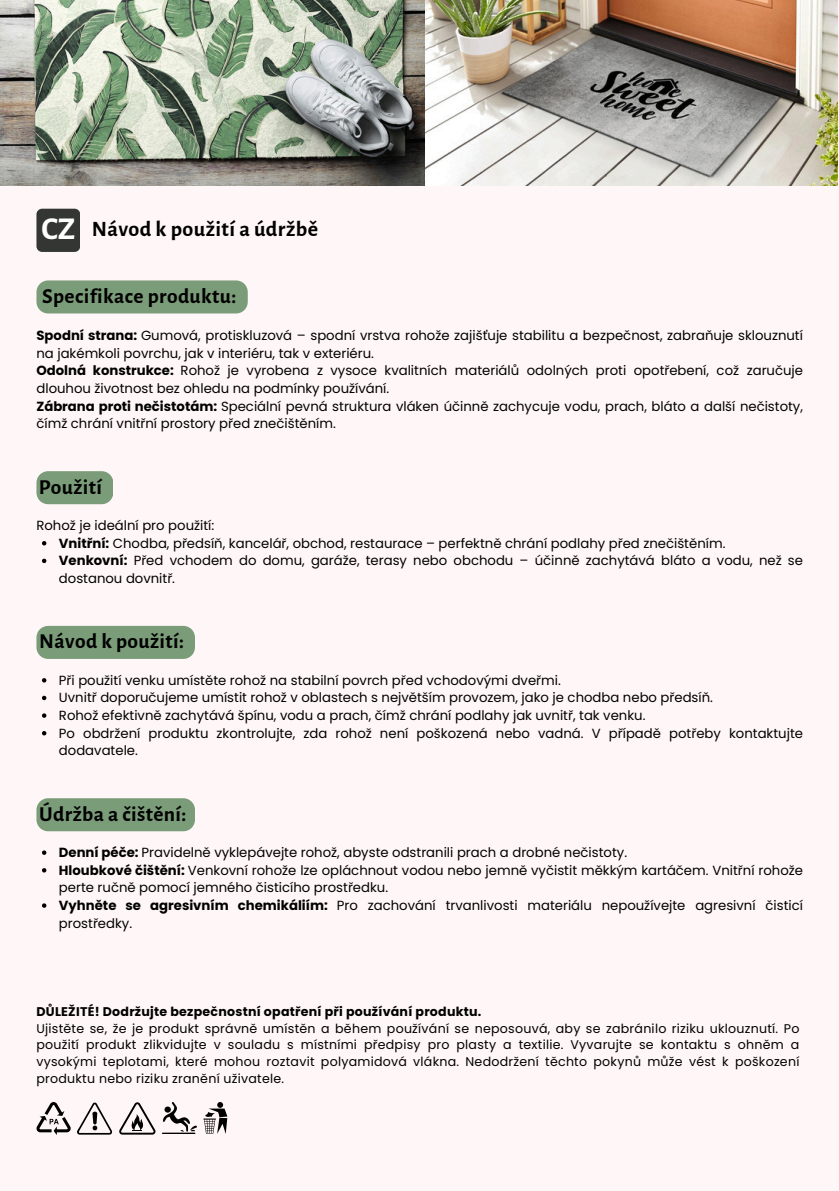
<style>
.page{position:relative;width:839px;height:1191px;background:#fff}
.page>*{position:absolute;margin:0;border:0;box-sizing:border-box;transform-origin:0 0}
.t1{font:700 32px "Alegreya Sans";color:#fff}
.t2{font:700 22px "Alegreya Sans";letter-spacing:.02em;color:#000}
.t3{font:700 21.4px "Alegreya Sans";letter-spacing:.02em;color:#000}
.t4{font:13.2px/17.6px "Poppins";color:#000}
.t5{font:12.6px/16.8px "Poppins";letter-spacing:.02em;color:#000;text-align:justify}
.t6{font:700 12.6px "Poppins";letter-spacing:.02em;color:#000}
.s1{font-weight:700}
</style>
<div class="page">
<div style="left:0;top:0;width:838px;height:1191px;background:#fff7f7"></div>
<img style="left:0;top:0;width:425px;height:185px">
<img style="left:425px;top:0;width:412px;height:185px">
<div style="left:36px;top:209px;width:44px;height:43px;background:#333633;border-radius:6px"></div>
<div style="left:36px;top:280px;width:212px;height:33px;background:#7a9c78"></div>
<svg style="left:36px;top:471px;width:77px;height:33px;background:#81a07e"></svg>
<svg style="left:42px;top:541px;width:4px;height:4px"></svg>
<svg style="left:42px;top:559px;width:4px;height:4px"></svg>
<div style="left:36px;top:626px;width:159px;height:33px;background:#7a9c78"></div>
<svg style="left:42px;top:678px;width:4px;height:5px"></svg>
<svg style="left:42px;top:696px;width:4px;height:4px"></svg>
<svg style="left:42px;top:713px;width:4px;height:5px"></svg>
<svg style="left:42px;top:731px;width:4px;height:4px"></svg>
<div style="left:36px;top:798px;width:159px;height:33px;background:#7a9c78"></div>
<svg style="left:42px;top:850px;width:4px;height:5px"></svg>
<svg style="left:42px;top:868px;width:4px;height:5px"></svg>
<svg style="left:42px;top:903px;width:4px;height:5px"></svg>
<svg style="left:119px;top:1102px;width:37px;height:32px"></svg>
<svg style="left:77px;top:1103px;width:35px;height:31px"></svg>
<svg style="left:203px;top:1102px;width:24px;height:32px"></svg>
<svg style="left:36px;top:1102px;width:35px;height:33px"></svg>
<img style="left:162px;top:1102px;width:35px;height:32px">
<h1 class="t1" style="left:41px;top:213px;width:35px">CZ</h1>
<h2 class="t2" style="left:92px;top:219px;width:228px">Návod k použití a údržbě</h2>
<h2 class="t3" style="left:42px;top:286px;width:196px">Specifikace produktu:</h2>
<p class="t4" style="left:36px;top:327px;width:768px"><span class="s1">Spodní strana:</span> Gumová, protiskluzová – spodní vrstva rohože zajišťuje stabilitu a bezpečnost, zabraňuje sklouznutí na jakémkoli povrchu, jak v interiéru, tak v exteriéru.</p>
<p class="t4" style="left:36px;top:362px;width:768px"><span class="s1">Odolná konstrukce:</span> Rohož je vyrobena z vysoce kvalitních materiálů odolných proti opotřebení, což zaručuje dlouhou životnost bez ohledu na podmínky používání.</p>
<p class="t4" style="left:36px;top:397px;width:768px"><span class="s1">Zábrana proti nečistotám:</span> Speciální pevná struktura vláken účinně zachycuje vodu, prach, bláto a další nečistoty, čímž chrání vnitřní prostory před znečištěním.</p>
<h2 class="t3" style="left:39px;top:476px;width:65px">Použití</h2>
<p class="t4" style="left:36px;top:517px;width:179px">Rohož je ideální pro použití:</p>
<p class="t4" style="left:59px;top:534px;width:668px"><span class="s1">Vnitřní:</span> Chodba, předsíň, kancelář, obchod, restaurace – perfektně chrání podlahy před znečištěním.</p>
<p class="t4" style="left:59px;top:552px;width:745px"><span class="s1">Venkovní:</span> Před vchodem do domu, garáže, terasy nebo obchodu – účinně zachytává bláto a vodu, než se dostanou dovnitř.</p>
<h2 class="t3" style="left:39px;top:631px;width:146px">Návod k použití:</h2>
<p class="t4" style="left:59px;top:671px;width:503px">Při použití venku umístěte rohož na stabilní povrch před vchodovými dveřmi.</p>
<p class="t4" style="left:59px;top:689px;width:655px">Uvnitř doporučujeme umístit rohož v oblastech s největším provozem, jako je chodba nebo předsíň.</p>
<p class="t4" style="left:59px;top:707px;width:588px">Rohož efektivně zachytává špínu, vodu a prach, čímž chrání podlahy jak uvnitř, tak venku.</p>
<p class="t4" style="left:59px;top:724px;width:745px">Po obdržení produktu zkontrolujte, zda rohož není poškozená nebo vadná. V případě potřeby kontaktujte dodavatele.</p>
<h2 class="t3" style="left:39px;top:803px;width:149px">Údržba a čištění:</h2>
<p class="t4" style="left:59px;top:844px;width:569px"><span class="s1">Denní péče:</span> Pravidelně vyklepávejte rohož, abyste odstranili prach a drobné nečistoty.</p>
<p class="t4" style="left:59px;top:861px;width:745px"><span class="s1">Hloubkové čištění:</span> Venkovní rohože lze opláchnout vodou nebo jemně vyčistit měkkým kartáčem. Vnitřní rohože perte ručně pomocí jemného čisticího prostředku.</p>
<p class="t4" style="left:59px;top:897px;width:745px"><span class="s1">Vyhněte se agresivním chemikáliím:</span> Pro zachování trvanlivosti materiálu nepoužívejte agresivní čisticí prostředky.</p>
<p class="t6" style="left:36px;top:1003px;width:446px">DŮLEŽITÉ! Dodržujte bezpečnostní opatření při používání produktu.</p>
<p class="t5" style="left:36px;top:1020px;width:764px">Ujistěte se, že je produkt správně umístěn a během používání se neposouvá, aby se zabránilo riziku uklouznutí. Po použití produkt zlikvidujte v souladu s místními předpisy pro plasty a textilie. Vyvarujte se kontaktu s ohněm a vysokými teplotami, které mohou roztavit polyamidová vlákna. Nedodržení těchto pokynů může vést k poškození produktu nebo riziku zranění uživatele.</p>
</div>
